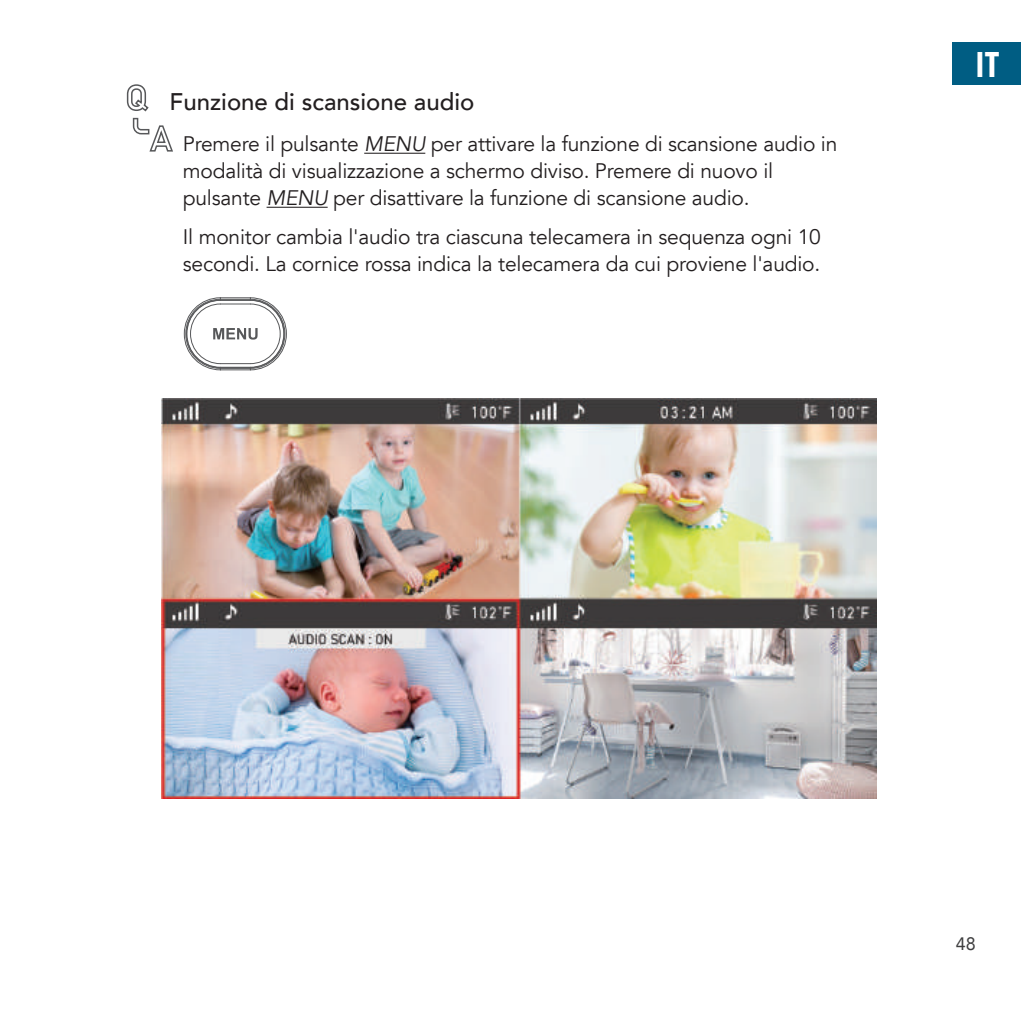
<style>
.page{position:relative;width:1021px;height:1021px;background:#fff}
.page>*{position:absolute;margin:0;border:0;box-sizing:border-box;transform-origin:0 0}
.t1{font:700 34.8px "Century Gothic";color:#fff}
.t2{font:500 24px "Avenir LT";color:#231f20}
.t3{font:21px/27px "Avenir LT";letter-spacing:-.01em;color:#231f20}
.t4{font:18px "Avenir LT";color:#3e3e3f}
.s1{font-style:italic}
</style>
<div class="page">
<div style="left:952px;top:43px;width:68px;height:42px;background:#005d83"></div>
<svg style="left:126px;top:84px;width:23px;height:28px"></svg>
<svg style="left:133px;top:118px;width:40px;height:34px"></svg>
<hr style="left:364px;top:153px;width:61px;height:1px;background:#231f20">
<hr style="left:266px;top:207px;width:61px;height:1px;background:#231f20">
<img style="left:162px;top:399px;width:714px;height:399px">
<svg style="left:184px;top:297px;width:103px;height:73px"></svg>
<p class="t2" style="left:170px;top:88px;width:306px">Funzione di scansione audio</p>
<p class="t3" style="left:183px;top:131px;width:656px">Premere il pulsante <span class="s1">MENU</span> per attivare la funzione di scansione audio in modalità di visualizzazione a schermo diviso. Premere di nuovo il pulsante <span class="s1">MENU</span> per disattivare la funzione di scansione audio.</p>
<p class="t3" style="left:183px;top:224px;width:639px">Il monitor cambia l'audio tra ciascuna telecamera in sequenza ogni 10 secondi. La cornice rossa indica la telecamera da cui proviene l'audio.</p>
<h1 class="t1" style="left:975px;top:38px;width:26px">IT</h1>
<p class="t4" style="left:955px;top:933px;width:22px">48</p>
</div>
